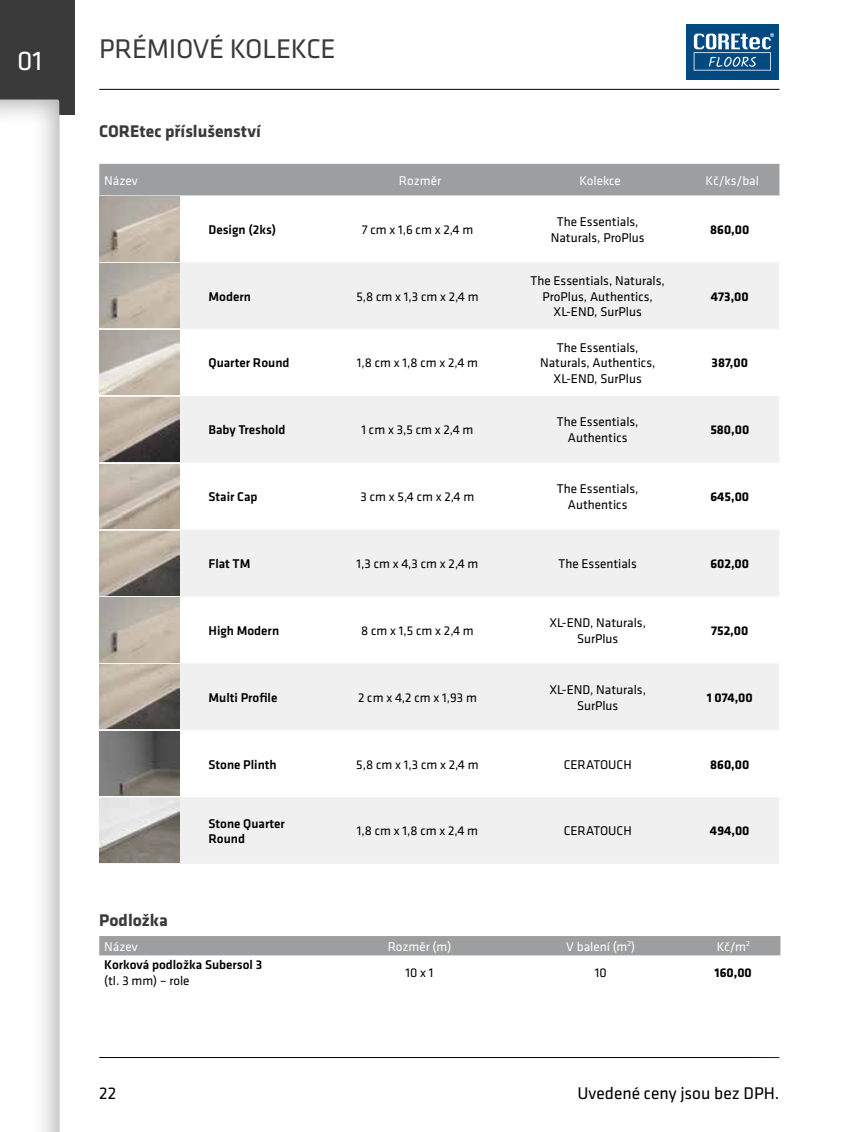
<style>
.page{position:relative;width:844px;height:1132px;background:#fff}
.page>*{position:absolute;margin:0;border:0;box-sizing:border-box;transform-origin:0 0}
.t1{font:28px "Klavika";letter-spacing:-.01em;color:#393a39}
.t2{font:28px "Klavika";color:#fff}
.t3{font:700 17.5px "Klavika";color:#393a39}
.t4{font:17.5px "Klavika";color:#000}
.t5{font:13.12px/15.8px "Klavika";color:#000;text-align:center}
.t6{font:500 13.12px/15.8px "Klavika";color:#000}
.t7{font:700 13.12px "Klavika";color:#000}
.t8{font:13.12px "Klavika";color:#fff}
</style>
<div class="page">
<hr style="left:99px;top:1056px;width:680px;height:1px;background:#000">
<div style="left:743px;top:0;width:100px;height:1131px;background:#fff"></div>
<hr style="left:99px;top:89px;width:680px;height:1px;background:#000">
<div style="left:99px;top:164px;width:680px;height:31px;background:#9c9e9f"></div>
<svg style="left:99px;top:262px;width:680px;height:601px;fill:#f0f0f1"></svg>
<img style="left:99px;top:330px;width:80px;height:64px">
<img style="left:99px;top:397px;width:80px;height:64px">
<img style="left:99px;top:464px;width:80px;height:64px">
<img style="left:99px;top:531px;width:80px;height:64px">
<img style="left:99px;top:597px;width:80px;height:65px">
<img style="left:99px;top:664px;width:80px;height:64px">
<img style="left:99px;top:731px;width:80px;height:64px">
<img style="left:99px;top:798px;width:80px;height:64px">
<img style="left:99px;top:263px;width:80px;height:65px">
<img style="left:99px;top:197px;width:80px;height:64px">
<div style="left:0;top:0;width:74px;height:114px;background:#393a39"></div>
<div style="left:0;top:96px;width:63px;height:1035px;background:#000;opacity:.32"></div>
<div style="left:99px;top:936px;width:681px;height:19px;background:#9c9e9f"></div>
<div style="left:685px;top:24px;width:93px;height:55px;background:#004a81"></div>
<svg style="left:693px;top:33px;width:80px;height:38px"></svg>
<h1 class="t2" style="left:17px;top:45px;width:27px">01</h1>
<h1 class="t1" style="left:99px;top:33px;width:238px">PRÉMIOVÉ KOLEKCE</h1>
<h2 class="t3" style="left:99px;top:122px;width:163px">COREtec příslušenství</h2>
<p class="t8" style="left:104px;top:173px;width:35px">Název</p>
<p class="t8" style="left:399px;top:173px;width:44px">Rozměr</p>
<p class="t8" style="left:579px;top:173px;width:43px">Kolekce</p>
<p class="t8" style="left:705px;top:173px;width:55px">Kč/ks/bal</p>
<p class="t6" style="left:208px;top:222px;width:69px">Design (2ks)</p>
<p class="t5" style="left:361px;top:222px;width:113px">7 cm x 1,6 cm x 2,4 m</p>
<p class="t5" style="left:550px;top:214px;width:95px">The Essentials,<br>Naturals, ProPlus</p>
<p class="t7" style="left:710px;top:222px;width:41px">860,00</p>
<p class="t6" style="left:208px;top:288px;width:44px">Modern</p>
<p class="t5" style="left:356px;top:288px;width:124px">5,8 cm x 1,3 cm x 2,4 m</p>
<p class="t6" style="left:208px;top:355px;width:82px">Quarter Round</p>
<p class="t5" style="left:357px;top:355px;width:123px">1,8 cm x 1,8 cm x 2,4 m</p>
<p class="t5" style="left:530px;top:273px;width:136px">The Essentials, Naturals,<br>ProPlus, Authentics,<br>XL-END, SurPlus</p>
<p class="t5" style="left:540px;top:339px;width:117px">The Essentials,<br>Naturals, Authentics,<br>XL-END, SurPlus</p>
<p class="t7" style="left:710px;top:289px;width:39px">473,00</p>
<p class="t7" style="left:711px;top:356px;width:38px">387,00</p>
<p class="t6" style="left:208px;top:422px;width:79px">Baby Treshold</p>
<p class="t5" style="left:361px;top:422px;width:113px">1 cm x 3,5 cm x 2,4 m</p>
<p class="t5" style="left:556px;top:414px;width:83px">The Essentials,<br>Authentics</p>
<p class="t7" style="left:710px;top:422px;width:40px">580,00</p>
<p class="t6" style="left:208px;top:489px;width:50px">Stair Cap</p>
<p class="t5" style="left:360px;top:489px;width:115px">3 cm x 5,4 cm x 2,4 m</p>
<p class="t5" style="left:556px;top:481px;width:83px">The Essentials,<br>Authentics</p>
<p class="t7" style="left:710px;top:489px;width:40px">645,00</p>
<p class="t6" style="left:208px;top:556px;width:43px">Flat TM</p>
<p class="t5" style="left:356px;top:556px;width:123px">1,3 cm x 4,3 cm x 2,4 m</p>
<p class="t5" style="left:558px;top:556px;width:80px">The Essentials</p>
<p class="t7" style="left:710px;top:556px;width:40px">602,00</p>
<p class="t6" style="left:208px;top:622px;width:72px">High Modern</p>
<p class="t5" style="left:361px;top:622px;width:114px">8 cm x 1,5 cm x 2,4 m</p>
<p class="t5" style="left:549px;top:614px;width:98px">XL-END, Naturals,<br>SurPlus</p>
<p class="t7" style="left:711px;top:623px;width:39px">752,00</p>
<p class="t6" style="left:208px;top:689px;width:70px">Multi Profile</p>
<p class="t5" style="left:358px;top:689px;width:120px">2 cm x 4,2 cm x 1,93 m</p>
<p class="t5" style="left:549px;top:681px;width:98px">XL-END, Naturals,<br>SurPlus</p>
<p class="t7" style="left:706px;top:690px;width:48px">1 074,00</p>
<p class="t6" style="left:208px;top:756px;width:70px">Stone Plinth</p>
<p class="t5" style="left:356px;top:756px;width:124px">5,8 cm x 1,3 cm x 2,4 m</p>
<p class="t5" style="left:563px;top:756px;width:69px">CERATOUCH</p>
<p class="t7" style="left:710px;top:756px;width:41px">860,00</p>
<p class="t6" style="left:208px;top:815px;width:78px">Stone Quarter<br>Round</p>
<p class="t5" style="left:357px;top:823px;width:123px">1,8 cm x 1,8 cm x 2,4 m</p>
<p class="t5" style="left:563px;top:823px;width:69px">CERATOUCH</p>
<p class="t7" style="left:709px;top:823px;width:41px">494,00</p>
<h2 class="t3" style="left:99px;top:910px;width:70px">Podložka</h2>
<p class="t8" style="left:104px;top:938px;width:35px">Název</p>
<p class="t8" style="left:387px;top:938px;width:65px">Rozměr (m)</p>
<p class="t8" style="left:566px;top:938px;width:70px">V balení (m<sup>2</sup>)</p>
<p class="t8" style="left:716px;top:938px;width:35px">Kč/m<sup>2</sup></p>
<p class="t6" style="left:104px;top:956px;width:159px">Korková podložka Subersol 3</p>
<p class="t5" style="left:104px;top:972px;width:87px">(tl. 3 mm) – role</p>
<p class="t5" style="left:405px;top:964px;width:29px">10 x 1</p>
<p class="t5" style="left:594px;top:964px;width:13px">10</p>
<p class="t7" style="left:714px;top:964px;width:39px">160,00</p>
<h2 class="t4" style="left:99px;top:1083px;width:19px">22</h2>
<h2 class="t4" style="left:577px;top:1083px;width:203px">Uvedené ceny jsou bez DPH.</h2>
</div>
